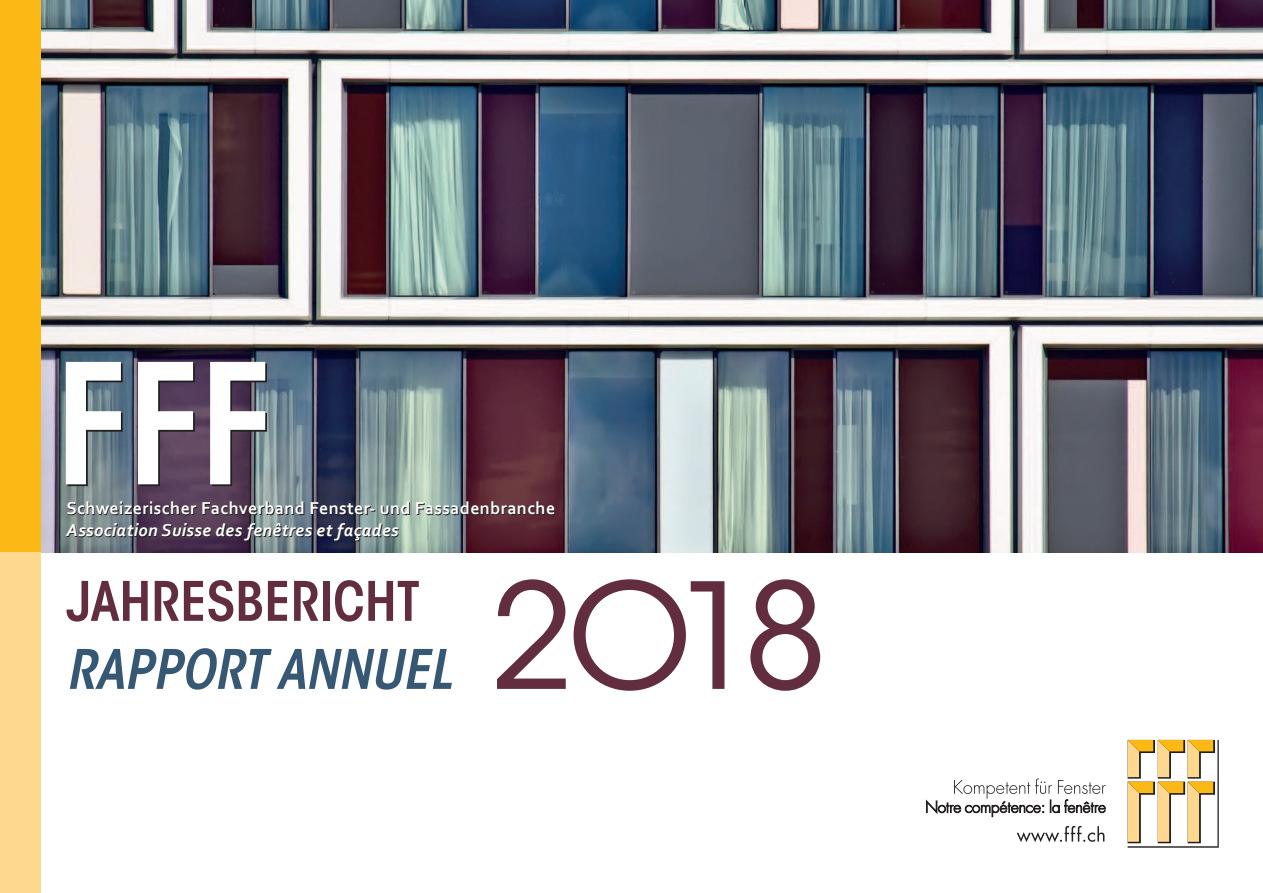
<style>
.page{position:relative;width:1263px;height:893px;background:#fff}
.page>*{position:absolute;margin:0;border:0;box-sizing:border-box;transform-origin:0 0}
.t1{font:600 condensed 165.45px "ITC Avant Garde Std";color:#fff}
.t2{font:145.5px "ITC Avant Garde Std";color:#632d40}
.t3{font:600 condensed 54px "ITC Avant Garde Std";color:#632d40}
.t4{font:italic 600 condensed 54px "ITC Avant Garde Std";color:#375874}
.t5{font:700 18px "Corbel";letter-spacing:.02em;color:#fff}
.t6{font:italic 700 18px "Corbel";letter-spacing:.02em;color:#fff}
</style>
<div class="page">
<img style="left:41px;top:0;width:1222px;height:553px">
<div style="left:0;top:0;width:41px;height:553px;background:#fcb814"></div>
<div style="left:0;top:553px;width:41px;height:340px;background:#fed88f"></div>
<svg style="left:1127px;top:740px;width:92px;height:108px"></svg>
<svg style="left:926px;top:778px;width:180px;height:39px"></svg>
<svg style="left:1017px;top:826px;width:87px;height:16px"></svg>
<h1 class="t1" style="left:56px;top:321px;width:218px">FFF</h1>
<p class="t5" style="left:66px;top:497px;width:490px">Schweizerischer Fachverband Fenster- und Fassadenbranche</p>
<p class="t6" style="left:66px;top:519px;width:334px">Association Suisse des fenêtres et façades</p>
<h3 class="t3" style="left:66px;top:567px;width:355px">JAHRESBERICHT</h3>
<h3 class="t4" style="left:66px;top:636px;width:387px">RAPPORT ANNUEL</h3>
<h2 class="t2" style="left:489px;top:548px;width:340px">2O18</h2>
</div>
